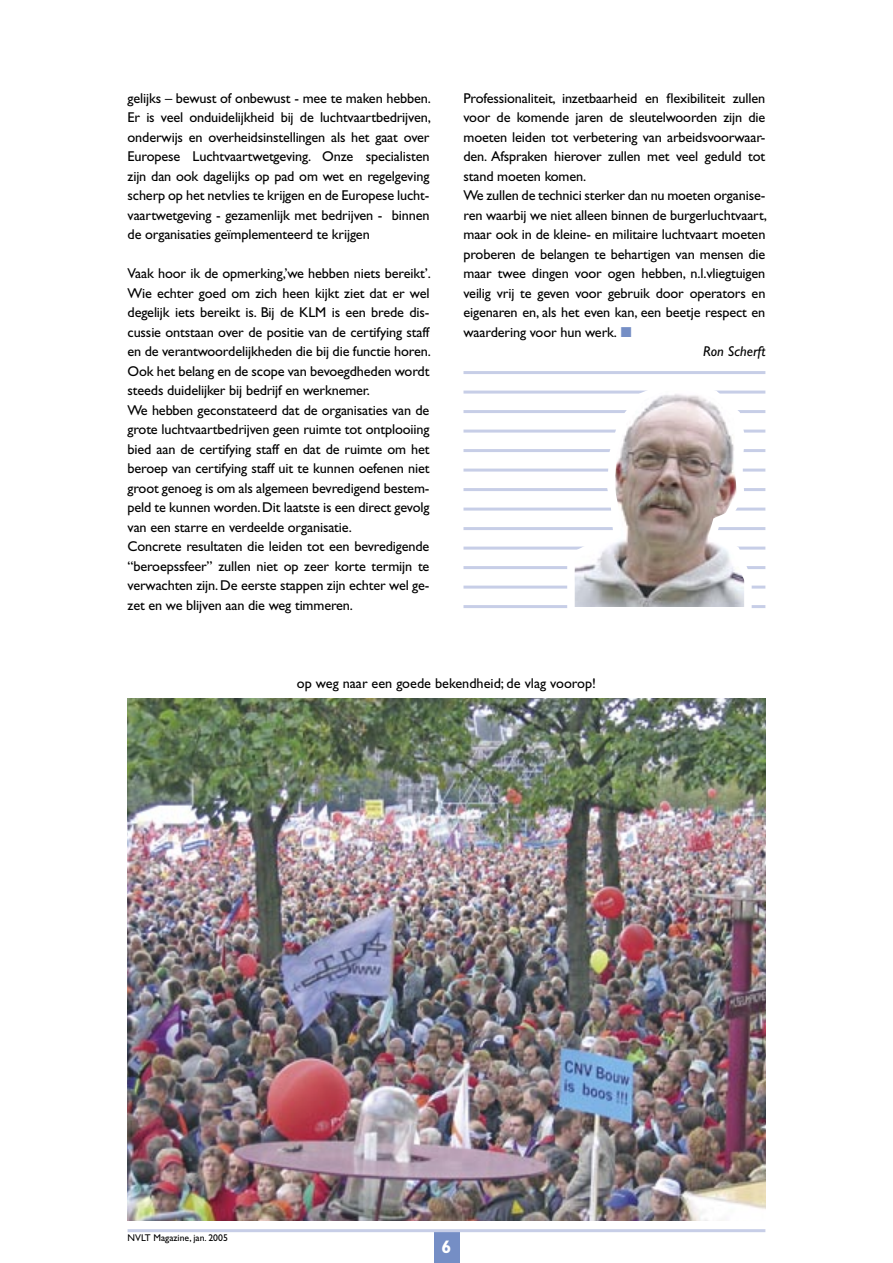
<style>
.page{position:relative;width:893px;height:1263px;background:#fff}
.page>*{position:absolute;margin:0;border:0;box-sizing:border-box;transform-origin:0 0}
.t1{font:700 18px "Gill Sans";color:#fff}
.basistekst{font:14.25px/19.5px "Gill Sans";letter-spacing:-.01em;color:#000;text-align:justify}
.naam_onder_artikel{font:italic 14.25px "Gill Sans";color:#000}
.basistekst-2{font:9.75px "Gill Sans";color:#000}
.s1{color:#758ec5}
</style>
<div class="page">
<div style="left:434px;top:1230px;width:25px;height:33px;background:#758ec5"></div>
<hr style="left:128px;top:1229px;width:637px;height:3px;background:#c7cee7">
<hr style="left:463px;top:371px;width:302px;height:3px;background:#c7cee7">
<hr style="left:463px;top:391px;width:302px;height:3px;background:#c7cee7">
<hr style="left:463px;top:410px;width:302px;height:3px;background:#c7cee7">
<hr style="left:463px;top:430px;width:302px;height:3px;background:#c7cee7">
<hr style="left:463px;top:449px;width:302px;height:3px;background:#c7cee7">
<hr style="left:463px;top:469px;width:302px;height:3px;background:#c7cee7">
<hr style="left:463px;top:488px;width:302px;height:3px;background:#c7cee7">
<hr style="left:463px;top:508px;width:302px;height:3px;background:#c7cee7">
<hr style="left:463px;top:527px;width:302px;height:3px;background:#c7cee7">
<hr style="left:463px;top:547px;width:302px;height:3px;background:#c7cee7">
<hr style="left:463px;top:566px;width:302px;height:3px;background:#c7cee7">
<hr style="left:463px;top:586px;width:302px;height:3px;background:#c7cee7">
<hr style="left:463px;top:605px;width:302px;height:3px;background:#c7cee7">
<svg style="left:563px;top:390px;width:192px;height:218px"></svg>
<img style="left:128px;top:699px;width:637px;height:521px">
<p class="basistekst" style="left:128px;top:88px;width:305px">gelijks – bewust of onbewust - mee te maken hebben.<br>Er is veel onduidelijkheid bij de luchtvaartbedrijven, onderwijs en overheidsinstellingen als het gaat over Europese Luchtvaartwetgeving. Onze specialisten zijn dan ook dagelijks op pad om wet en regelgeving scherp op het netvlies te krijgen en de Europese lucht&shy;vaartwetgeving - gezamenlijk met bedrijven - binnen de organisaties geïmplementeerd te krijgen</p>
<p class="basistekst" style="left:128px;top:264px;width:305px">Vaak hoor ik de opmerking,’we hebben niets bereikt’.<br>Wie echter goed om zich heen kijkt ziet dat er wel degelijk iets bereikt is. Bij de KLM is een brede dis&shy;cussie ontstaan over de positie van de certifying staff en de verantwoordelijkheden die bij die functie horen.<br>Ook het belang en de scope van bevoegdheden wordt steeds duidelijker bij bedrijf en werknemer.</p>
<p class="basistekst" style="left:128px;top:400px;width:303px">We hebben geconstateerd dat de organisaties van de grote luchtvaartbedrijven geen ruimte tot ontplooiing bied aan de certifying staff en dat de ruimte om het beroep van certifying staff uit te kunnen oefenen niet groot genoeg is om als algemeen bevredigend bestem&shy;peld te kunnen worden. Dit laatste is een direct gevolg van een starre en verdeelde organisatie.</p>
<p class="basistekst" style="left:128px;top:537px;width:303px">Concrete resultaten die leiden tot een bevredigende “beroepssfeer” zullen niet op zeer korte termijn te verwachten zijn. De eerste stappen zijn echter wel ge&shy;zet en we blijven aan die weg timmeren.</p>
<p class="basistekst" style="left:463px;top:88px;width:303px">Professionaliteit, inzetbaarheid en flexibiliteit zullen voor de komende jaren de sleutelwoorden zijn die moeten leiden tot verbetering van arbeidsvoorwaar&shy;den. Afspraken hierover zullen met veel geduld tot stand moeten komen.</p>
<p class="basistekst" style="left:463px;top:186px;width:305px">We zullen de technici sterker dan nu moeten organise&shy;ren waarbij we niet alleen binnen de burgerluchtvaart, maar ook in de kleine- en militaire luchtvaart moeten proberen de belangen te behartigen van mensen die maar twee dingen voor ogen hebben, n.l.vliegtuigen veilig vrij te geven voor gebruik door operators en eigenaren en, als het even kan, een beetje respect en waardering voor hun werk. <span class="s1">■</span></p>
<p class="naam_onder_artikel" style="left:703px;top:343px;width:64px">Ron Scherft</p>
<p class="basistekst" style="left:297px;top:673px;width:301px">op weg naar een goede bekendheid; de vlag voorop!</p>
<p class="basistekst-2" style="left:128px;top:1232px;width:102px">NVLT Magazine, jan. 2005</p>
<p class="t1" style="left:441px;top:1237px;width:11px">6</p>
</div>
